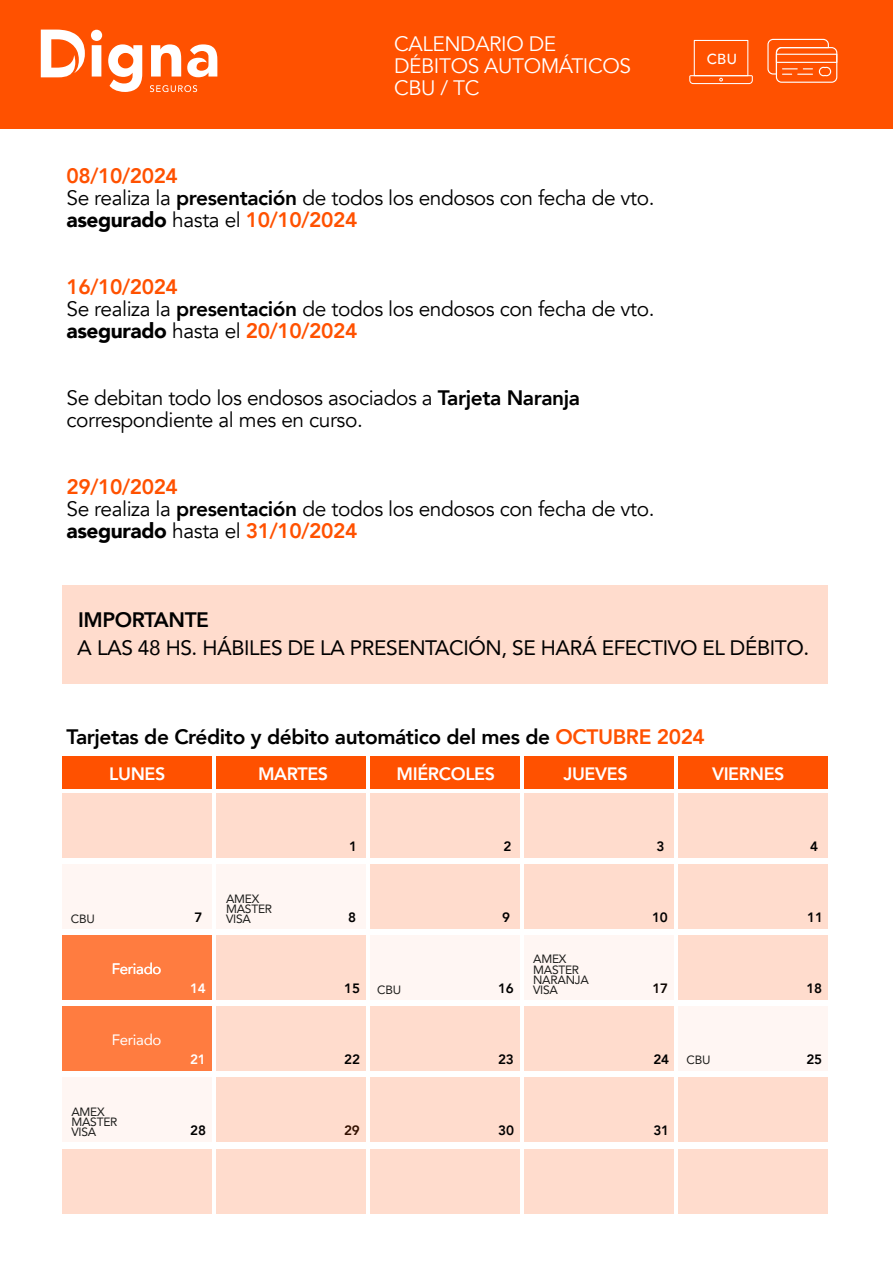
<style>
.page{position:relative;width:893px;height:1263px;background:#fff}
.page>*{position:absolute;margin:0;border:0;box-sizing:border-box;transform-origin:0 0}
.t1{font:20.85px/22.2px "Avenir";letter-spacing:-.02em;color:#000}
.t2{font:800 20.85px "Avenir";letter-spacing:-.02em;color:#000}
.t3{font:20.85px "Avenir";letter-spacing:-.02em;color:#000}
.t4{font:20.85px/22.2px "Avenir";letter-spacing:-.02em;color:#fff}
.t5{font:800 17.85px "Avenir";letter-spacing:-.02em;color:#fff}
.t6{font:15px "Avenir";letter-spacing:-.02em;color:#fff}
.t7{font:500 14.55px "Avenir";color:#fff}
.t8{font:800 13.5px "Avenir";letter-spacing:-.02em;color:#000}
.t9{font:800 13.5px "Avenir";color:#fff}
.t10{font:12px/10.2px "Avenir";letter-spacing:-.02em;color:#1d1d1b}
.s1{font-weight:800;color:#ff5100}
.s2{font-weight:800}
.s3{font-weight:900}
.s4{color:#ff5100}
</style>
<div class="page">
<div style="left:62px;top:935px;width:150px;height:65px;background:#ff7c40"></div>
<div style="left:678px;top:1077px;width:150px;height:65px;background:#ffdccd"></div>
<div style="left:62px;top:1077px;width:150px;height:65px;background:#fff6f3"></div>
<div style="left:524px;top:1077px;width:150px;height:65px;background:#ffdccd"></div>
<div style="left:370px;top:1077px;width:150px;height:65px;background:#ffdccd"></div>
<div style="left:62px;top:756px;width:150px;height:33px;background:#ff5100"></div>
<div style="left:216px;top:756px;width:150px;height:33px;background:#ff5100"></div>
<div style="left:370px;top:756px;width:150px;height:33px;background:#ff5100"></div>
<div style="left:524px;top:756px;width:150px;height:33px;background:#ff5100"></div>
<div style="left:678px;top:756px;width:150px;height:33px;background:#ff5100"></div>
<div style="left:62px;top:793px;width:150px;height:65px;background:#ffdccd"></div>
<div style="left:62px;top:585px;width:766px;height:98px;background:#ffdccd"></div>
<div style="left:370px;top:793px;width:150px;height:65px;background:#ffdccd"></div>
<div style="left:524px;top:793px;width:150px;height:65px;background:#ffdccd"></div>
<div style="left:678px;top:793px;width:150px;height:65px;background:#ffdccd"></div>
<div style="left:0;top:0;width:893px;height:128px;background:#ff5100"></div>
<svg style="left:150px;top:85px;width:47px;height:7px"></svg>
<svg style="left:41px;top:30px;width:44px;height:47px"></svg>
<svg style="left:91px;top:30px;width:11px;height:47px"></svg>
<svg style="left:151px;top:44px;width:30px;height:33px"></svg>
<svg style="left:108px;top:44px;width:34px;height:48px"></svg>
<svg style="left:187px;top:44px;width:30px;height:33px"></svg>
<svg style="left:767px;top:39px;width:70px;height:44px"></svg>
<svg style="left:689px;top:40px;width:64px;height:44px"></svg>
<div style="left:62px;top:864px;width:150px;height:65px;background:#fff6f3"></div>
<div style="left:370px;top:864px;width:150px;height:65px;background:#ffdccd"></div>
<div style="left:524px;top:864px;width:150px;height:65px;background:#ffdccd"></div>
<div style="left:678px;top:864px;width:150px;height:65px;background:#ffdccd"></div>
<div style="left:216px;top:864px;width:150px;height:65px;background:#fff6f3"></div>
<div style="left:216px;top:935px;width:150px;height:65px;background:#ffdccd"></div>
<div style="left:370px;top:935px;width:150px;height:65px;background:#fff6f3"></div>
<div style="left:370px;top:1006px;width:150px;height:65px;background:#ffdccd"></div>
<div style="left:678px;top:935px;width:150px;height:65px;background:#ffdccd"></div>
<div style="left:62px;top:1006px;width:150px;height:65px;background:#ff7c40"></div>
<div style="left:216px;top:1006px;width:150px;height:65px;background:#ffdccd"></div>
<div style="left:524px;top:1006px;width:150px;height:65px;background:#ffdccd"></div>
<div style="left:678px;top:1006px;width:150px;height:65px;background:#fff6f3"></div>
<div style="left:216px;top:1077px;width:150px;height:65px;background:#ffdccd"></div>
<div style="left:524px;top:1149px;width:150px;height:64px;background:#ffdccd"></div>
<div style="left:678px;top:1149px;width:150px;height:64px;background:#ffdccd"></div>
<div style="left:62px;top:1149px;width:150px;height:64px;background:#ffdccd"></div>
<div style="left:216px;top:1149px;width:150px;height:64px;background:#ffdccd"></div>
<div style="left:370px;top:1149px;width:150px;height:64px;background:#ffdccd"></div>
<div style="left:524px;top:935px;width:150px;height:65px;background:#fff6f3"></div>
<div style="left:216px;top:793px;width:150px;height:65px;background:#ffdccd"></div>
<p class="t4" style="left:394px;top:33px;width:238px">CALENDARIO DE<br>DÉBITOS AUTOMÁTICOS<br>CBU / TC</p>
<p class="t1" style="left:67px;top:165px;width:590px"><span class="s1">08/10/2024<br></span>Se realiza la <span class="s2">presentación</span> de todos los endosos con fecha de vto. <span class="s3">asegurado</span> hasta el <span class="s1">10/10/2024</span></p>
<p class="t1" style="left:67px;top:276px;width:590px"><span class="s1">16/10/2024<br></span>Se realiza la <span class="s2">presentación</span> de todos los endosos con fecha de vto. <span class="s3">asegurado</span> hasta el <span class="s1">20/10/2024</span></p>
<p class="t1" style="left:67px;top:387px;width:515px">Se debitan todo los endosos asociados a <span class="s2">Tarjeta Naranja </span>correspondiente al mes en curso.</p>
<p class="t1" style="left:67px;top:476px;width:590px"><span class="s1">29/10/2024<br></span>Se realiza la <span class="s2">presentación</span> de todos los endosos con fecha de vto. <span class="s3">asegurado</span> hasta el <span class="s1">31/10/2024</span></p>
<p class="t7" style="left:707px;top:46px;width:32px">CBU</p>
<p class="t2" style="left:78px;top:603px;width:132px">IMPORTANTE</p>
<p class="t3" style="left:77px;top:631px;width:733px">A LAS 48 HS. HÁBILES DE LA PRESENTACIÓN, SE HARÁ EFECTIVO EL DÉBITO.</p>
<p class="t2" style="left:67px;top:721px;width:640px">Tarjetas de Crédito y débito automático del mes de <span class="s4">OCTUBRE 2024</span></p>
<p class="t5" style="left:109px;top:760px;width:58px">LUNES</p>
<p class="t5" style="left:258px;top:760px;width:72px">MARTES</p>
<p class="t5" style="left:397px;top:760px;width:100px">MIÉRCOLES</p>
<p class="t5" style="left:563px;top:760px;width:66px">JUEVES</p>
<p class="t5" style="left:712px;top:760px;width:74px">VIERNES</p>
<p class="t8" style="left:349px;top:836px;width:9px">1</p>
<p class="t8" style="left:503px;top:836px;width:9px">2</p>
<p class="t8" style="left:656px;top:835px;width:9px">3</p>
<p class="t8" style="left:810px;top:836px;width:9px">4</p>
<p class="t10" style="left:226px;top:893px;width:48px">AMEX<br>MASTER</p>
<p class="t8" style="left:194px;top:907px;width:9px">7</p>
<p class="t8" style="left:348px;top:907px;width:9px">8</p>
<p class="t8" style="left:502px;top:907px;width:9px">9</p>
<p class="t8" style="left:652px;top:907px;width:17px">10</p>
<p class="t8" style="left:807px;top:907px;width:17px">11</p>
<p class="t10" style="left:71px;top:913px;width:25px">CBU</p>
<p class="t10" style="left:226px;top:913px;width:26px">VISA</p>
<p class="t6" style="left:112px;top:957px;width:51px">Feriado</p>
<p class="t6" style="left:112px;top:1027px;width:51px">Feriado</p>
<p class="t10" style="left:71px;top:1106px;width:48px">AMEX<br>MASTER<br>VISA</p>
<p class="t10" style="left:533px;top:954px;width:57px">AMEX<br>MASTER<br>NARANJA<br>VISA</p>
<p class="t9" style="left:190px;top:978px;width:17px">14</p>
<p class="t8" style="left:344px;top:978px;width:17px">15</p>
<p class="t8" style="left:498px;top:978px;width:17px">16</p>
<p class="t8" style="left:652px;top:978px;width:17px">17</p>
<p class="t8" style="left:806px;top:978px;width:17px">18</p>
<p class="t10" style="left:377px;top:984px;width:25px">CBU</p>
<p class="t9" style="left:190px;top:1049px;width:17px">21</p>
<p class="t8" style="left:344px;top:1049px;width:17px">22</p>
<p class="t8" style="left:498px;top:1049px;width:17px">23</p>
<p class="t8" style="left:653px;top:1049px;width:17px">24</p>
<p class="t8" style="left:806px;top:1049px;width:17px">25</p>
<p class="t10" style="left:686px;top:1054px;width:25px">CBU</p>
<p class="t8" style="left:190px;top:1120px;width:17px">28</p>
<p class="t8" style="left:344px;top:1120px;width:17px">29</p>
<p class="t8" style="left:498px;top:1120px;width:17px">30</p>
<p class="t8" style="left:653px;top:1119px;width:17px">31</p>
</div>
